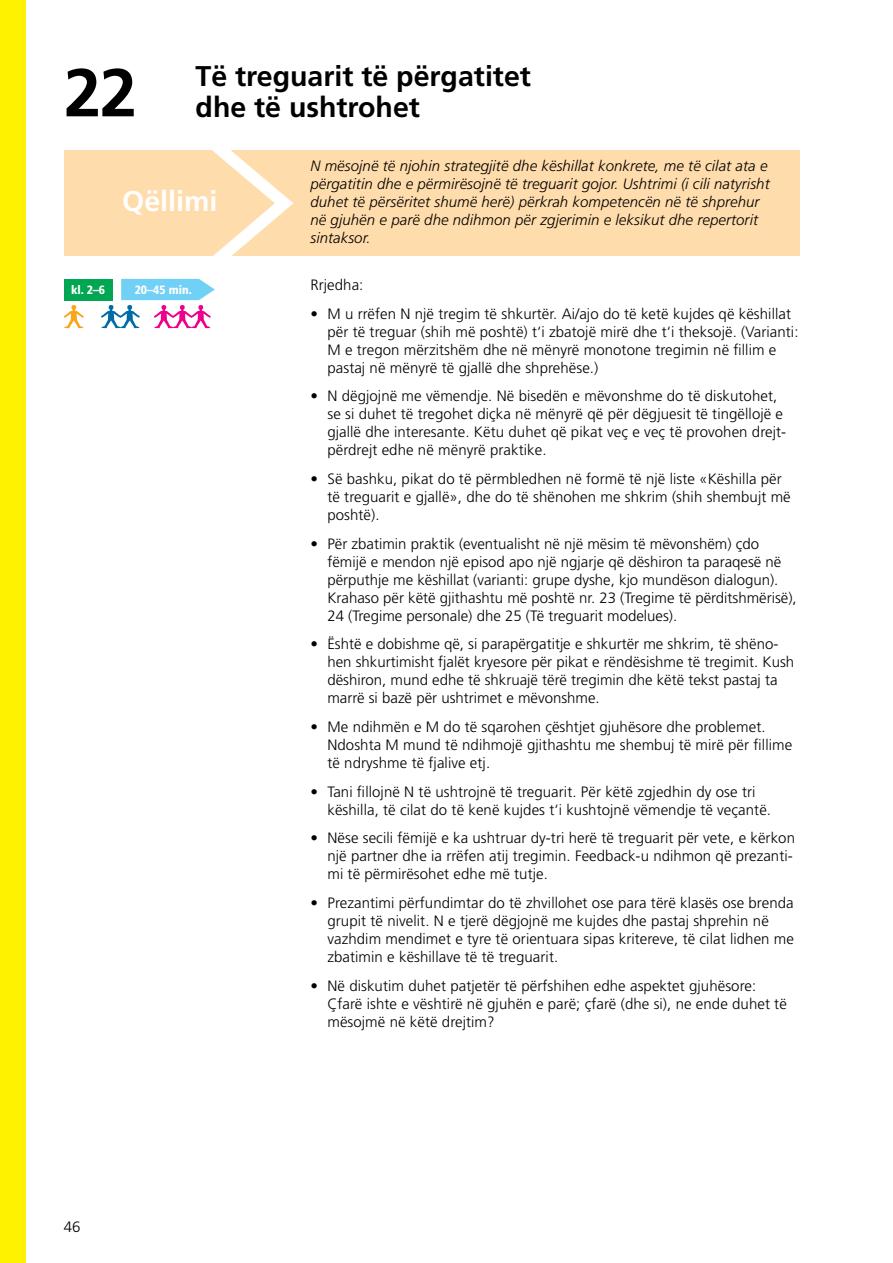
<style>
.page{position:relative;width:893px;height:1263px;background:#fff}
.page>*{position:absolute;margin:0;border:0;box-sizing:border-box;transform-origin:0 0}
.t1{font:700 67.5px "Frutiger";color:#000}
.t2{font:700 28.5px "Frutiger";color:#000}
.t3{font:700 28.5px "Frutiger";color:#fff}
.t4{font:300 15px/18px "Frutiger LT Pro";letter-spacing:.005em;color:#000}
.t5{font:italic 300 15px/18px "Frutiger";letter-spacing:.005em;color:#000}
.t6{font:300 15px "Frutiger";color:#000}
.t7{font:900 condensed 12px "Frutiger";color:#fff}
</style>
<div class="page">
<div style="left:64px;top:150px;width:735px;height:105px;background:#ffdcac"></div>
<div style="left:64px;top:279px;width:49px;height:21px;background:#00a651"></div>
<svg style="left:64px;top:305px;width:20px;height:23px"></svg>
<svg style="left:101px;top:150px;width:202px;height:178px"></svg>
<div style="left:0;top:0;width:26px;height:1263px;background:#fff200"></div>
<h1 class="t1" style="left:64px;top:53px;width:75px">22</h1>
<h2 class="t2" style="left:196px;top:59px;width:337px">Të treguarit të përgatitet</h2>
<h2 class="t2" style="left:196px;top:91px;width:226px">dhe të ushtrohet</h2>
<h2 class="t3" style="left:122px;top:185px;width:97px">Qëllimi</h2>
<p class="t7" style="left:71px;top:282px;width:36px">kl. 2–6</p>
<p class="t7" style="left:135px;top:282px;width:59px">20–45 min.</p>
<p class="t6" style="left:64px;top:1218px;width:18px">46</p>
<p class="t5" style="left:310px;top:157px;width:461px">N mësojnë të njohin strategjitë dhe këshillat konkrete, me të cilat ata e përgatitin dhe e përmirësojnë të treguarit gojor. Ushtrimi (i cili natyrisht duhet të përsëritet shumë herë) përkrah kompetencën në të shprehur në gjuhën e parë dhe ndihmon për zgjerimin e leksikut dhe repertorit sintaksor.</p>
<p class="t4" style="left:310px;top:276px;width:55px">Rrjedha:</p>
<p class="t4" style="left:327px;top:305px;width:473px;text-indent:-17px">• M u rrëfen N një tregim të shkurtër. Ai/ajo do të ketë kujdes që këshillat për të treguar (shih më poshtë) t‘i zbatojë mirë dhe t‘i theksojë. (Varianti:<br>M e tregon mërzitshëm dhe në mënyrë monotone tregimin në fillim e pastaj në mënyrë të gjallë dhe shprehëse.)</p>
<p class="t4" style="left:327px;top:387px;width:460px;text-indent:-17px">• N dëgjojnë me vëmendje. Në bisedën e mëvonshme do të diskutohet, se si duhet të tregohet diçka në mënyrë që për dëgjuesit të tingëllojë e gjallë dhe interesante. Këtu duhet që pikat veç e veç të provohen drejt&shy;përdrejt edhe në mënyrë praktike.</p>
<p class="t4" style="left:327px;top:470px;width:465px;text-indent:-17px">• Së bashku, pikat do të përmbledhen në formë të një liste «Këshilla për të treguarit e gjallë», dhe do të shënohen me shkrim (shih shembujt më poshtë).</p>
<p class="t4" style="left:327px;top:535px;width:471px;text-indent:-17px">• Për zbatimin praktik (eventualisht në një mësim të mëvonshëm) çdo fëmijë e mendon një episod apo një ngjarje që dëshiron ta paraqesë në përputhje me këshillat (varianti: grupe dyshe, kjo mundëson dialogun).<br>Krahaso për këtë gjithashtu më poshtë nr. 23 (Tregime të përditshmërisë), 24 (Tregime personale) dhe 25 (Të treguarit modelues).</p>
<p class="t4" style="left:327px;top:635px;width:468px;text-indent:-17px">• Është e dobishme që, si parapërgatitje e shkurtër me shkrim, të shëno&shy;hen shkurtimisht fjalët kryesore për pikat e rëndësishme të tregimit. Kush dëshiron, mund edhe të shkruajë tërë tregimin dhe këtë tekst pastaj ta marrë si bazë për ushtrimet e mëvonshme.</p>
<p class="t4" style="left:327px;top:718px;width:466px;text-indent:-17px">• Me ndihmën e M do të sqarohen çështjet gjuhësore dhe problemet.<br>Ndoshta M mund të ndihmojë gjithashtu me shembuj të mirë për fillime të ndryshme të fjalive etj.</p>
<p class="t4" style="left:327px;top:782px;width:445px;text-indent:-17px">• Tani fillojnë N të ushtrojnë të treguarit. Për këtë zgjedhin dy ose tri këshilla, të cilat do të kenë kujdes t‘i kushtojnë vëmendje të veçantë.</p>
<p class="t4" style="left:327px;top:829px;width:469px;text-indent:-17px">• Nëse secili fëmijë e ka ushtruar dy-tri herë të treguarit për vete, e kërkon një partner dhe ia rrëfen atij tregimin. Feedback-u ndihmon që prezanti&shy;mi të përmirësohet edhe më tutje.</p>
<p class="t4" style="left:327px;top:894px;width:468px;text-indent:-17px">• Prezantimi përfundimtar do të zhvillohet ose para tërë klasës ose brenda grupit të nivelit. N e tjerë dëgjojnë me kujdes dhe pastaj shprehin në vazhdim mendimet e tyre të orientuara sipas kritereve, të cilat lidhen me zbatimin e këshillave të të treguarit.</p>
<p class="t4" style="left:327px;top:976px;width:461px;text-indent:-17px">• Në diskutim duhet patjetër të përfshihen edhe aspektet gjuhësore:<br>Çfarë ishte e vështirë në gjuhën e parë; çfarë (dhe si), ne ende duhet të mësojmë në këtë drejtim?</p>
</div>
